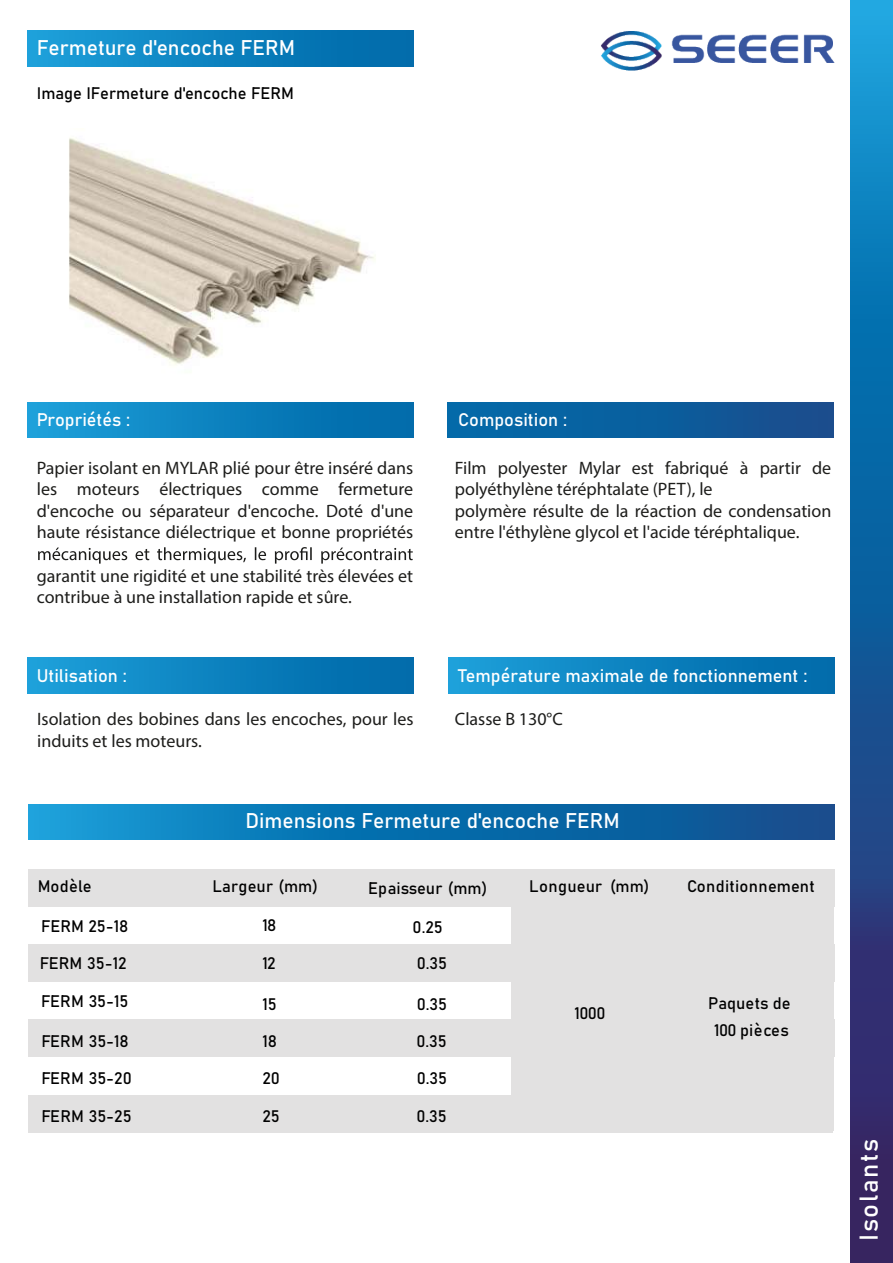
<style>
.page{position:relative;width:893px;height:1263px;background:#fff}
.page>*{position:absolute;margin:0;border:0;box-sizing:border-box;transform-origin:0 0}
.t1{font:25.5px "Bahnschrift";letter-spacing:.06em;color:#fff}
.t2{font:21px "Bahnschrift";color:#fff}
.t3{font:18px/21.6px "Myriad Pro";color:#1d1d1b}
.t4{font:18px "Bahnschrift";color:#fff}
.t5{font:16.5px/27px "Bahnschrift";color:#010101;text-align:center}
.t6{font:16.5px "Bahnschrift";letter-spacing:.025em;color:#010101}
</style>
<div class="page">
<div style="left:28px;top:869px;width:806px;height:37px;background:#e2e1e1"></div>
<div style="left:28px;top:944px;width:806px;height:38px;background:#e2e1e1"></div>
<div style="left:28px;top:1020px;width:806px;height:37px;background:#e2e1e1"></div>
<div style="left:29px;top:1095px;width:804px;height:38px;background:#e2e1e1"></div>
<div style="left:670px;top:904px;width:163px;height:227px;background:#e2e1e1"></div>
<div style="left:511px;top:896px;width:159px;height:235px;background:#e2e1e1"></div>
<svg style="left:850px;top:1px;width:43px;height:1262px;background:#1a5998"></svg>
<div style="left:27px;top:31px;width:386px;height:36px;background:linear-gradient(to right,#1c9fd9,#0067a7)"></div>
<div style="left:27px;top:402px;width:386px;height:36px;background:linear-gradient(to right,#1c9fd9,#0067a7)"></div>
<div style="left:448px;top:402px;width:386px;height:36px;background:linear-gradient(to right,#006dab,#194d8d)"></div>
<svg style="left:29px;top:804px;width:805px;height:36px;background:#0c70ae"></svg>
<img style="left:601px;top:31px;width:234px;height:39px">
<div style="left:27px;top:658px;width:386px;height:35px;background:linear-gradient(to right,#1c9fd9,#0067a7)"></div>
<div style="left:449px;top:658px;width:385px;height:35px;background:linear-gradient(to right,#1c9fd9,#0067a7)"></div>
<svg style="left:38px;top:547px;width:375px;height:17px"></svg>
<img style="left:69px;top:138px;width:307px;height:227px">
<p class="t2" style="left:37px;top:31px;width:260px">Fermeture d'encoche FERM</p>
<p class="t5" style="left:37px;top:79px;width:259px">Image IFermeture d'encoche FERM</p>
<p class="t4" style="left:37px;top:406px;width:95px">Propriétés :</p>
<p class="t4" style="left:458px;top:406px;width:110px">Composition :</p>
<p class="t3" style="left:37px;top:456px;width:378px;text-align:justify">Papier isolant en MYLAR plié pour être inséré dans les moteurs électriques comme fermeture d'encoche ou séparateur d'encoche. Doté d'une haute résistance diélectrique et bonne propriétés</p>
<p class="t3" style="left:37px;top:564px;width:378px">garantit une rigidité et une stabilité très élevées et contribue à une installation rapide et sûre.</p>
<p class="t3" style="left:455px;top:456px;width:378px">Film polyester Mylar est fabriqué à partir de polyéthylène téréphtalate (PET), le<br>polymère résulte de la réaction de condensation entre l'éthylène glycol et l'acide téréphtalique.</p>
<p class="t4" style="left:37px;top:662px;width:92px">Utilisation :</p>
<p class="t4" style="left:458px;top:662px;width:351px">Température maximale de fonctionnement :</p>
<p class="t3" style="left:37px;top:708px;width:378px">Isolation des bobines dans les encoches, pour les</p>
<p class="t3" style="left:455px;top:708px;width:109px">Classe B 130°C</p>
<p class="t3" style="left:37px;top:729px;width:166px">induits et les moteurs.</p>
<p class="t5" style="left:38px;top:872px;width:56px">Modèle</p>
<p class="t2" style="left:246px;top:805px;width:376px">Dimensions Fermeture d'encoche FERM</p>
<p class="t5" style="left:213px;top:872px;width:107px">Largeur (mm)</p>
<p class="t5" style="left:368px;top:873px;width:121px">Epaisseur (mm)</p>
<p class="t6" style="left:529px;top:874px;width:122px">Longueur (mm)</p>
<p class="t6" style="left:687px;top:874px;width:129px">Conditionnement</p>
<p class="t5" style="left:41px;top:912px;width:89px">FERM 25-18</p>
<p class="t5" style="left:262px;top:910px;width:16px">18</p>
<p class="t5" style="left:413px;top:912px;width:32px">0.25</p>
<p class="t5" style="left:40px;top:948px;width:88px">FERM 35-12</p>
<p class="t5" style="left:262px;top:948px;width:15px">12</p>
<p class="t5" style="left:417px;top:948px;width:32px">0.35</p>
<p class="t5" style="left:41px;top:987px;width:89px">FERM 35-15</p>
<p class="t5" style="left:262px;top:990px;width:16px">15</p>
<p class="t5" style="left:417px;top:990px;width:32px">0.35</p>
<p class="t5" style="left:41px;top:1027px;width:89px">FERM 35-18</p>
<p class="t5" style="left:262px;top:1027px;width:16px">18</p>
<p class="t5" style="left:416px;top:1027px;width:32px">0.35</p>
<p class="t5" style="left:41px;top:1064px;width:92px">FERM 35-20</p>
<p class="t5" style="left:262px;top:1063px;width:19px">20</p>
<p class="t5" style="left:417px;top:1063px;width:32px">0.35</p>
<p class="t5" style="left:41px;top:1102px;width:92px">FERM 35-25</p>
<p class="t5" style="left:262px;top:1102px;width:19px">25</p>
<p class="t5" style="left:416px;top:1102px;width:32px">0.35</p>
<p class="t5" style="left:575px;top:999px;width:32px">1000</p>
<p class="t5" style="left:708px;top:988px;width:84px">Paquets de<br>100 pièces</p>
<h1 class="t1" style="left:849px;top:1241px;width:103px;rotate:-90deg">Isolants</h1>
</div>
